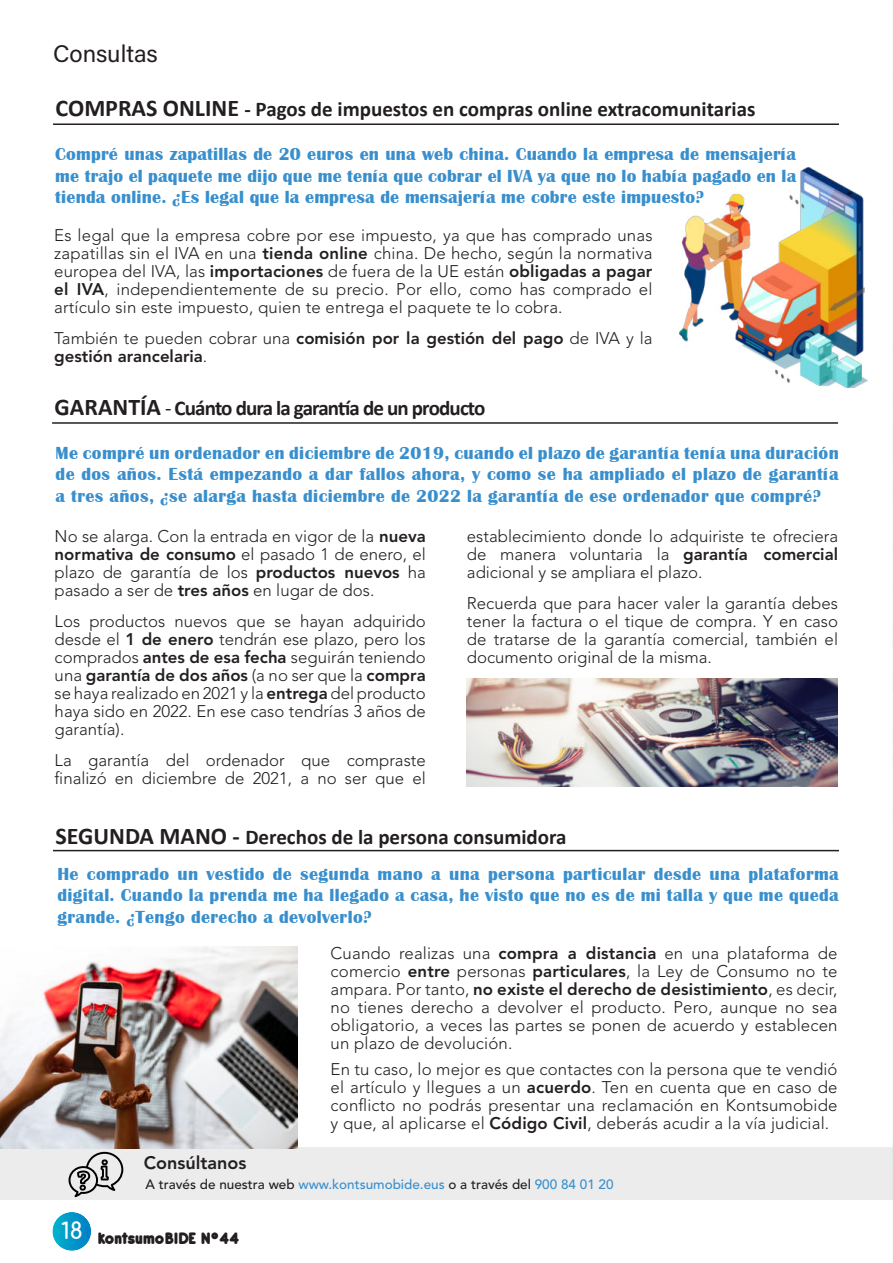
<style>
.page{position:relative;width:893px;height:1263px;background:#fff}
.page>*{position:absolute;margin:0;border:0;box-sizing:border-box;transform-origin:0 0}
.t1{font:24px "Acumin Variable Concept";color:#231f20}
.t2{font:700 22.5px "Comfortaa";color:#fff}
.t3{font:700 21px "Calibri";color:#231f20}
.t4{font:700 21px "Calibri";letter-spacing:-.04em;color:#231f20}
.t5{font:700 18px/21.6px "Britannic";letter-spacing:.02em;color:#398fcd;text-align:justify}
.t6{font:800 18px "Antipasto";letter-spacing:-.025em;color:#231f20}
.t7{font:800 18px "Avenir LT Std";color:#231f20}
.t8{font:300 16.8px/18px "Avenir LT Std";color:#231f20;text-align:justify}
.t9{font:800 16.8px/18px "Avenir LT Std";color:#231f20}
.t10{font:500 13.5px "Avenir LT Std";color:#231f20}
.s1{font-size:24px}
.s2{font-weight:800}
.s3{font-weight:300}
.s4{font-weight:400}
.s5{color:#398fcd}
</style>
<div class="page">
<img style="left:680px;top:167px;width:188px;height:221px">
<img style="left:892px;top:214px;width:1px;height:934px">
<hr style="left:53px;top:850px;width:786px;height:1px;background:#231f20">
<hr style="left:53px;top:123px;width:786px;height:2px;background:#231f20">
<div style="left:0;top:1148px;width:893px;height:52px;background:#ececed"></div>
<svg style="left:52px;top:1212px;width:39px;height:39px"></svg>
<svg style="left:69px;top:1152px;width:54px;height:45px"></svg>
<img style="left:0;top:946px;width:298px;height:202px">
<hr style="left:52px;top:422px;width:786px;height:2px;background:#231f20">
<img style="left:467px;top:679px;width:370px;height:108px">
<h1 class="t1" style="left:53px;top:44px;width:106px">Consultas</h1>
<p class="t3" style="left:56px;top:94px;width:701px"><span class="s1">COMPRAS ONLINE</span> - Pagos de impuestos en compras online extracomunitarias</p>
<p class="t5" style="left:55px;top:145px;width:742px">Compré unas zapatillas de 20 euros en una web china. Cuando la empresa de mensajería me trajo el paquete me dijo que me tenía que cobrar el IVA ya que no lo había pagado en la tienda online. ¿Es legal que la empresa de mensajería me cobre este impuesto?</p>
<p class="t8" style="left:54px;top:228px;width:600px">Es legal que la empresa cobre por ese impuesto, ya que has comprado unas zapatillas sin el IVA en una <span class="s2">tienda online</span> china. De hecho, según la normativa europea del IVA, las <span class="s2">importaciones</span> de fuera de la UE están <span class="s2">obligadas a pagar el IVA</span>, independientemente de su precio. Por ello, como has comprado el artículo sin este impuesto, quien te entrega el paquete te lo cobra.</p>
<p class="t9" style="left:54px;top:329px;width:600px"><span class="s3">También te pueden cobrar una</span> comisión por la gestión del pago <span class="s3">de IVA y la </span>gestión arancelaria<span class="s3">.</span></p>
<p class="t4" style="left:55px;top:393px;width:432px"><span class="s1">GARANTÍA</span> <span class="s4">-</span> Cuánto dura la garantía de un producto</p>
<p class="t5" style="left:56px;top:443px;width:785px">Me compré un ordenador en diciembre de 2019, cuando el plazo de garantía tenía una duración de dos años. Está empezando a dar fallos ahora, y como se ha ampliado el plazo de garantía a tres años, ¿se alarga hasta diciembre de 2022 la garantía de ese ordenador que compré?</p>
<p class="t8" style="left:55px;top:529px;width:373px">No se alarga. Con la entrada en vigor de la <span class="s2">nueva normativa de consumo</span> el pasado 1 de enero, el plazo de garantía de los <span class="s2">productos nuevos</span> ha pasado a ser de <span class="s2">tres años</span> en lugar de dos.</p>
<p class="t8" style="left:55px;top:613px;width:373px">Los productos nuevos que se hayan adquirido desde el <span class="s2">1 de enero</span> tendrán ese plazo, pero los comprados <span class="s2">antes de esa fecha</span> seguirán teniendo una <span class="s2">garantía de dos años</span> (a no ser que la <span class="s2">compra </span>se haya realizado en 2021 y la <span class="s2">entrega</span> del producto haya sido en 2022. En ese caso tendrías 3 años de garantía).</p>
<p class="t8" style="left:55px;top:752px;width:373px">La garantía del ordenador que compraste finalizó en diciembre de 2021, a no ser que el</p>
<p class="t8" style="left:467px;top:529px;width:373px">establecimiento donde lo adquiriste te ofreciera de manera voluntaria la <span class="s2">garantía comercial </span>adicional y se ampliara el plazo.</p>
<p class="t8" style="left:467px;top:595px;width:373px">Recuerda que para hacer valer la garantía debes tener la factura o el tique de compra. Y en caso de tratarse de la garantía comercial, también el documento original de la misma.</p>
<p class="t3" style="left:56px;top:822px;width:512px"><span class="s1">SEGUNDA MANO -</span> Derechos de la persona consumidora</p>
<p class="t5" style="left:57px;top:864px;width:783px">He comprado un vestido de segunda mano a una persona particular desde una plataforma digital. Cuando la prenda me ha llegado a casa, he visto que no es de mi talla y que me queda grande. ¿Tengo derecho a devolverlo?</p>
<p class="t7" style="left:144px;top:1152px;width:104px">Consúltanos</p>
<p class="t8" style="left:331px;top:945px;width:508px">Cuando realizas una <span class="s2">compra a distancia</span> en una plataforma de comercio <span class="s2">entre</span> personas <span class="s2">particulares</span>, la Ley de Consumo no te ampara. Por tanto, <span class="s2">no existe el derecho de desistimiento</span>, es decir, no tienes derecho a devolver el producto. Pero, aunque no sea obligatorio, a veces las partes se ponen de acuerdo y establecen un plazo de devolución.</p>
<p class="t8" style="left:331px;top:1062px;width:508px">En tu caso, lo mejor es que contactes con la persona que te vendió el artículo y llegues a un <span class="s2">acuerdo</span>. Ten en cuenta que en caso de conflicto no podrás presentar una reclamación en Kontsumobide y que, al aplicarse el <span class="s2">Código Civil</span>, deberás acudir a la vía judicial.</p>
<h2 class="t2" style="left:61px;top:1221px;width:23px">18</h2>
<p class="t10" style="left:146px;top:1176px;width:469px">A través de nuestra web <span class="s5">www.kontsumobide.eus</span> o a través del <span class="s5">900 84 01 20</span></p>
<p class="t6" style="left:98px;top:1227px;width:143px">kontsumoBIDE Nº44</p>
</div>
